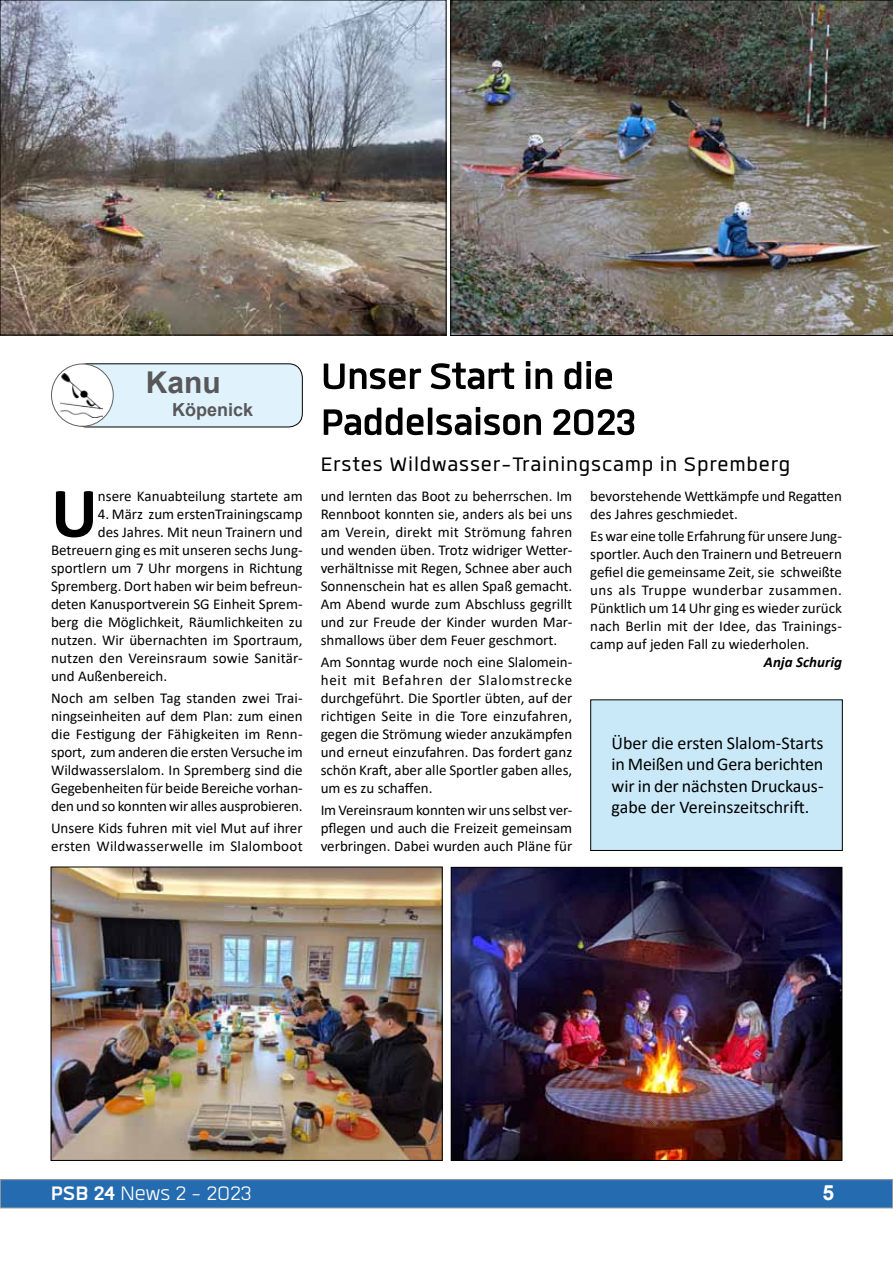
<style>
.page{position:relative;width:893px;height:1263px;background:#fff}
.page>*{position:absolute;margin:0;border:0;box-sizing:border-box;transform-origin:0 0}
.t1{font:700 71.7px "Calibri";color:#000}
.t2{font:700 51px/45.9px "Quan";letter-spacing:-.02em;color:#000}
.t3{font:700 30px "Arial";color:#58585a}
.t4{font:27px "Quan";letter-spacing:.03em;color:#000}
.t5{font:27px "Quan";color:#fff}
.t6{font:700 21px "Arial";color:#fff}
.t7{font:18px/21.6px "Calibri";color:#000;text-align:justify}
.t8{font:700 18px "Arial";color:#58585a}
.t9{font:15px/18px "Calibri";color:#000;text-align:justify}
.t10{font:italic 700 15px "Calibri";color:#000}
.s1{font-weight:700}
</style>
<div class="page">
<div style="left:0;top:1180px;width:893px;height:28px;background:#256baf"></div>
<div style="left:0;top:1179px;width:893px;height:29px;border:1px solid #9c9e9f"></div>
<img style="left:2px;top:2px;width:442px;height:331px">
<div style="left:0;top:0;width:446px;height:335px;border:1px solid #000"></div>
<img style="left:453px;top:869px;width:387px;height:290px">
<div style="left:451px;top:867px;width:391px;height:294px;border:1px solid #000"></div>
<img style="left:450px;top:0;width:443px;height:336px">
<img style="left:53px;top:869px;width:388px;height:290px">
<div style="left:51px;top:867px;width:392px;height:294px;border:1px solid #000"></div>
<div style="left:73px;top:364px;width:229px;height:63px;background:#e0f2fb;border-radius:14px"></div>
<div style="left:73px;top:363px;width:230px;height:64px;border:1px solid #000;border-radius:14px"></div>
<div style="left:51px;top:364px;width:62px;height:62px;background:#fff;border-radius:50%"></div>
<div style="left:51px;top:363px;width:63px;height:64px;border:1px solid #606163;border-radius:50%"></div>
<img style="left:60px;top:373px;width:42px;height:44px">
<div style="left:591px;top:700px;width:251px;height:150px;background:#c9e9f8"></div>
<div style="left:590px;top:699px;width:253px;height:152px;border:1px solid #000"></div>
<h3 class="t3" style="left:146px;top:361px;width:77px">Kanu</h3>
<p class="t8" style="left:172px;top:397px;width:83px">Köpenick</p>
<h1 class="t1" style="left:51px;top:462px;width:48px">U</h1>
<p class="t9" style="left:98px;top:486px;width:206px">nsere Kanuabteilung startete am</p>
<p class="t9" style="left:98px;top:504px;width:206px">4. März zum erstenTrainingscamp</p>
<p class="t9" style="left:98px;top:522px;width:206px">des Jahres. Mit neun Trainern und</p>
<p class="t9" style="left:51px;top:540px;width:253px">Betreuern ging es mit unseren sechs Jung-</p>
<p class="t9" style="left:51px;top:558px;width:253px">sportlern um 7 Uhr morgens in Richtung</p>
<p class="t9" style="left:51px;top:576px;width:253px">Spremberg. Dort haben wir beim befreun-</p>
<p class="t9" style="left:51px;top:594px;width:253px">deten Kanusportverein SG Einheit Sprem-</p>
<p class="t9" style="left:51px;top:612px;width:253px">berg die Möglichkeit, Räumlichkeiten zu</p>
<p class="t9" style="left:51px;top:630px;width:253px">nutzen. Wir übernachten im Sportraum,</p>
<p class="t9" style="left:51px;top:648px;width:253px">nutzen den Vereinsraum sowie Sanitär-</p>
<p class="t9" style="left:51px;top:666px;width:118px">und Außenbereich.</p>
<p class="t9" style="left:51px;top:688px;width:253px">Noch am selben Tag standen zwei Trai&shy;ningseinheiten auf dem Plan: zum einen die Festigung der Fähigkeiten im Renn&shy;sport, zum anderen die ersten Versuche im Wildwasserslalom. In Spremberg sind die Gegebenheiten für beide Bereiche vorhan&shy;den und so konnten wir alles ausprobieren.</p>
<p class="t9" style="left:51px;top:819px;width:253px">Unsere Kids fuhren mit viel Mut auf ihrer ersten Wildwasserwelle im Slalomboot</p>
<h2 class="t2" style="left:321px;top:353px;width:318px">Unser Start in die<br>Paddelsaison 2023</h2>
<h3 class="t4" style="left:321px;top:451px;width:471px">Erstes Wildwasser-Trainingscamp in Spremberg</h3>
<p class="t9" style="left:321px;top:486px;width:253px">und lernten das Boot zu beherrschen. Im Rennboot konnten sie, anders als bei uns am Verein, direkt mit Strömung fahren und wenden üben. Trotz widriger Wetter&shy;verhältnisse mit Regen, Schnee aber auch Sonnenschein hat es allen Spaß gemacht.<br>Am Abend wurde zum Abschluss gegrillt und zur Freude der Kinder wurden Mar&shy;shmallows über dem Feuer geschmort.</p>
<p class="t9" style="left:321px;top:652px;width:253px">Am Sonntag wurde noch eine Slalomein&shy;heit mit Befahren der Slalomstrecke durchgeführt. Die Sportler übten, auf der richtigen Seite in die Tore einzufahren, gegen die Strömung wieder anzukämpfen und erneut einzufahren. Das fordert ganz schön Kraft, aber alle Sportler gaben alles, um es zu schaffen.</p>
<p class="t9" style="left:321px;top:801px;width:253px">Im Vereinsraum konnten wir uns selbst ver&shy;pflegen und auch die Freizeit gemeinsam verbringen. Dabei wurden auch Pläne für</p>
<p class="t9" style="left:590px;top:486px;width:253px">bevorstehende Wettkämpfe und Regatten des Jahres geschmiedet.</p>
<p class="t9" style="left:590px;top:526px;width:253px">Es war eine tolle Erfahrung für unsere Jung&shy;sportler. Auch den Trainern und Betreuern gefiel die gemeinsame Zeit, sie schweißte uns als Truppe wunderbar zusammen.<br>Pünktlich um 14 Uhr ging es wieder zurück nach Berlin mit der Idee, das Trainings&shy;camp auf jeden Fall zu wiederholen.</p>
<p class="t10" style="left:764px;top:651px;width:79px">Anja Schurig</p>
<p class="t7" style="left:612px;top:731px;width:213px">Über die ersten Slalom-Starts in Meißen und Gera berichten wir in der nächsten Druckaus&shy;gabe der Vereinszeitschrift.</p>
<h3 class="t5" style="left:51px;top:1181px;width:203px"><span class="s1">PSB 24</span> News 2 - 2023</h3>
<h3 class="t6" style="left:822px;top:1178px;width:21px">5<sub>3</sub></h3>
</div>
